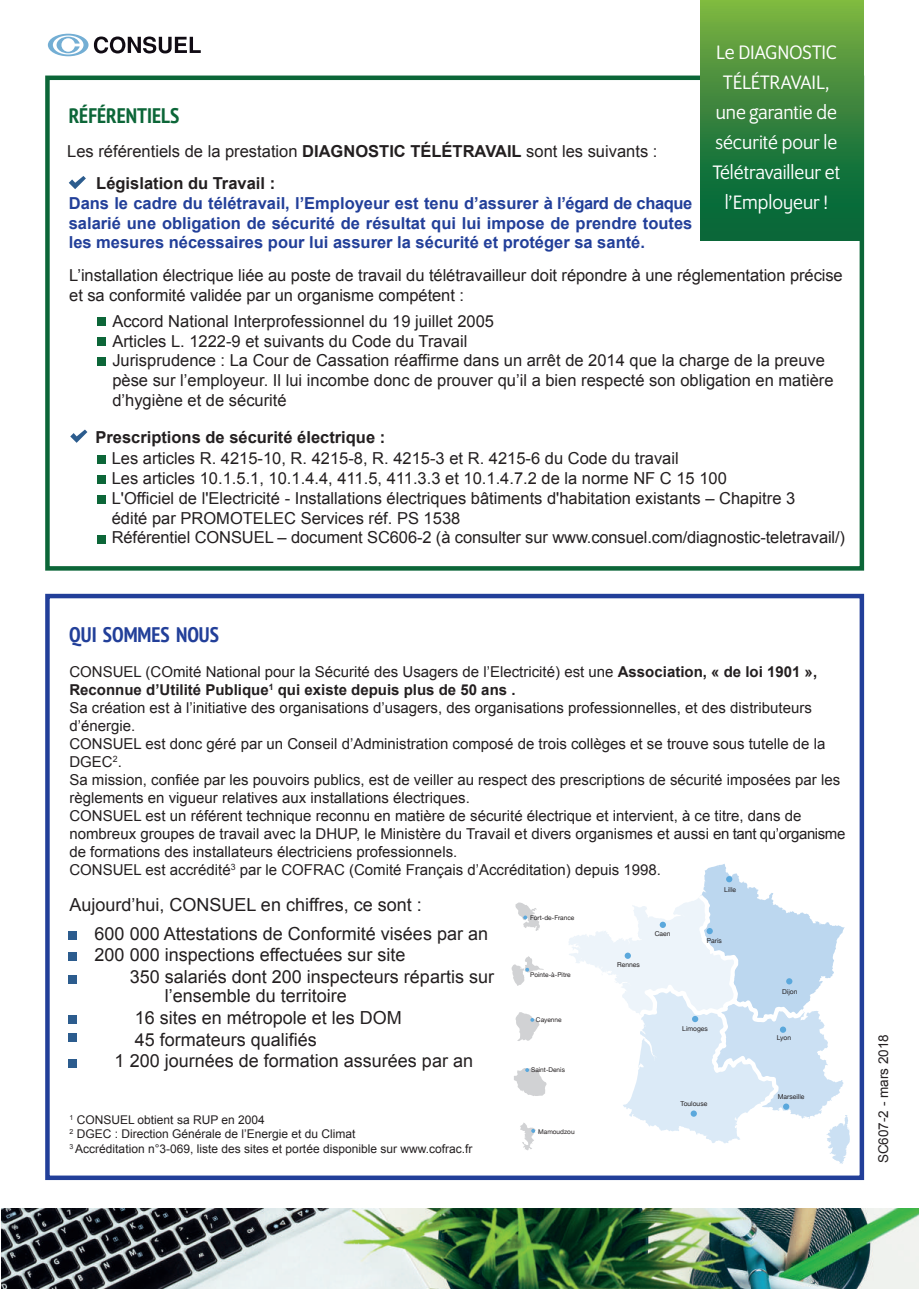
<style>
.page{position:relative;width:919px;height:1289px;background:#fff}
.page>*{position:absolute;margin:0;border:0;box-sizing:border-box;transform-origin:0 0}
.t1{font:21px/30px "Program OT";color:#fff;text-align:center}
.t2{font:700 condensed 21px "PT Sans";color:#223f99}
.t3{font:700 condensed 21px "PT Sans";color:#0c6638}
.t4{font:18px/21.6px "Arial";color:#231f20}
.t5{font:16.5px/19.8px "Arial";color:#231f20}
.t6{font:700 16.5px/19.8px "Arial";color:#223f99;text-align:justify}
.t7{font:700 16.5px "Arial";color:#231f20}
.t8{font:15px/18px "Arial";color:#231f20}
.t9{font:13.5px "Arial";color:#231f20}
.t10{font:12px/14.4px "Arial";color:#231f20}
.t11{font:6.75px "Helvetica Neue";color:#231f20}
.t12{font:6.45px "Helvetica Neue";color:#231f20}
.s1{font-weight:700}
</style>
<div class="page">
<div style="left:45px;top:75px;width:819px;height:495px;background:#fff;border:4px solid #0c6638"></div>
<div style="left:45px;top:594px;width:819px;height:585px;background:#fff;border:4px solid #223f99"></div>
<div style="left:700px;top:0;width:163px;height:240px;background:linear-gradient(to bottom,#79af41,#005d39)"></div>
<svg style="left:69px;top:176px;width:17px;height:13px"></svg>
<svg style="left:70px;top:429px;width:17px;height:14px"></svg>
<svg style="left:515px;top:1012px;width:24px;height:29px"></svg>
<svg style="left:514px;top:1068px;width:32px;height:28px"></svg>
<svg style="left:511px;top:956px;width:33px;height:30px"></svg>
<svg style="left:515px;top:902px;width:25px;height:28px"></svg>
<svg style="left:520px;top:1123px;width:20px;height:27px"></svg>
<svg style="left:569px;top:864px;width:280px;height:300px"></svg>
<img style="left:1px;top:1208px;width:917px;height:80px">
<svg style="left:48px;top:34px;width:40px;height:22px"></svg>
<svg style="left:94px;top:37px;width:107px;height:17px"></svg>
<div style="left:68px;top:931px;width:9px;height:8px;background:#2c5c8e"></div>
<div style="left:68px;top:952px;width:9px;height:8px;background:#2c5c8e"></div>
<div style="left:68px;top:974px;width:9px;height:9px;background:#2c5c8e"></div>
<div style="left:68px;top:1015px;width:9px;height:9px;background:#2c5c8e"></div>
<div style="left:68px;top:1033px;width:9px;height:9px;background:#2c5c8e"></div>
<div style="left:68px;top:1058px;width:9px;height:9px;background:#2c5c8e"></div>
<div style="left:97px;top:317px;width:9px;height:8px;background:#0c6638"></div>
<div style="left:97px;top:337px;width:9px;height:9px;background:#0c6638"></div>
<div style="left:97px;top:357px;width:9px;height:9px;background:#0c6638"></div>
<div style="left:97px;top:455px;width:8px;height:8px;background:#0c6638"></div>
<div style="left:97px;top:475px;width:8px;height:9px;background:#0c6638"></div>
<div style="left:97px;top:495px;width:8px;height:9px;background:#0c6638"></div>
<div style="left:97px;top:534px;width:8px;height:9px;background:#0c6638"></div>
<h1 class="t3" style="left:69px;top:102px;width:112px">RÉFÉRENTIELS</h1>
<p class="t5" style="left:67px;top:141px;width:591px">Les référentiels de la prestation <span class="s1">DIAGNOSTIC TÉLÉTRAVAIL</span> sont les suivants :</p>
<p class="t7" style="left:96px;top:172px;width:180px">Législation du Travail :</p>
<p class="t6" style="left:69px;top:194px;width:625px">Dans le cadre du télétravail, l’Employeur est tenu d’assurer à l’égard de chaque salarié une obligation de sécurité de résultat qui lui impose de prendre toutes les mesures nécessaires pour lui assurer la sécurité et protéger sa santé.</p>
<h1 class="t1" style="left:712px;top:37px;width:129px">Le DIAGNOSTIC<br>TÉLÉTRAVAIL, une garantie de sécurité pour le<br>Télétravailleur et l’Employeur !</h1>
<p class="t5" style="left:69px;top:265px;width:775px">L’installation électrique liée au poste de travail du télétravailleur doit répondre à une réglementation précise et sa conformité validée par un organisme compétent :</p>
<p class="t5" style="left:112px;top:311px;width:722px">Accord National Interprofessionnel du 19 juillet 2005<br>Articles L. 1222-9 et suivants du Code du Travail<br>Jurisprudence : La Cour de Cassation réaffirme dans un arrêt de 2014 que la charge de la preuve pèse sur l’employeur. Il lui incombe donc de prouver qu’il a bien respecté son obligation en matière d’hygiène et de sécurité</p>
<p class="t7" style="left:95px;top:426px;width:291px">Prescriptions de sécurité électrique :</p>
<p class="t5" style="left:112px;top:448px;width:734px">Les articles R. 4215-10, R. 4215-8, R. 4215-3 et R. 4215-6 du Code du travail<br>Les articles 10.1.5.1, 10.1.4.4, 411.5, 411.3.3 et 10.1.4.7.2 de la norme NF C 15 100<br>L'Officiel de l'Electricité - Installations électriques bâtiments d'habitation existants – Chapitre 3<br>édité par PROMOTELEC Services réf. PS 1538<br>Référentiel CONSUEL – document SC606-2 (à consulter sur www.consuel.com/diagnostic-teletravail/)</p>
<h1 class="t2" style="left:69px;top:620px;width:151px">QUI SOMMES NOUS</h1>
<p class="t8" style="left:69px;top:663px;width:777px">CONSUEL (COmité National pour la Sécurité des Usagers de l’Electricité) est une <span class="s1">Association, « de loi 1901 », Reconnue d’Utilité Publique</span><sup>1</sup> <span class="s1">qui existe depuis plus de 50 ans .<br></span>Sa création est à l’initiative des organisations d’usagers, des organisations professionnelles, et des distributeurs d’énergie.<br>CONSUEL est donc géré par un Conseil d’Administration composé de trois collèges et se trouve sous tutelle de la DGEC<sup>2</sup>.<br>Sa mission, confiée par les pouvoirs publics, est de veiller au respect des prescriptions de sécurité imposées par les règlements en vigueur relatives aux installations électriques.<br>CONSUEL est un référent technique reconnu en matière de sécurité électrique et intervient, à ce titre, dans de nombreux groupes de travail avec la DHUP, le Ministère du Travail et divers organismes et aussi en tant qu’organisme de formations des installateurs électriciens professionnels.<br>CONSUEL est accrédité<sup>3</sup> par le COFRAC (Comité Français d’Accréditation) depuis 1998.</p>
<p class="t4" style="left:69px;top:894px;width:354px">Aujourd’hui, CONSUEL en chiffres, ce sont :</p>
<p class="t11" style="left:724px;top:884px;width:13px">Lille</p>
<p class="t12" style="left:530px;top:912px;width:46px">Fort-de-France</p>
<p class="t4" style="left:95px;top:922px;width:395px">600 000 Attestations de Conformité visées par an<br>200 000 inspections effectuées sur site</p>
<p class="t4" style="left:165px;top:966px;width:331px;line-height:19.5px;text-indent:-35px">350 salariés dont 200 inspecteurs répartis sur l’ensemble du territoire</p>
<p class="t4" style="left:135px;top:1006px;width:269px">16 sites en métropole et les DOM</p>
<p class="t4" style="left:135px;top:1028px;width:184px">45 formateurs qualifiés</p>
<p class="t4" style="left:115px;top:1050px;width:360px">1 200 journées de formation assurées par an</p>
<p class="t10" style="left:69px;top:1112px;width:404px"><sup>1</sup> CONSUEL obtient sa RUP en 2004<br><sup>2</sup> DGEC : Direction Générale de l’Energie et du Climat<br><sup>3</sup> Accréditation n°3-069, liste des sites et portée disponible sur www.cofrac.fr</p>
<p class="t12" style="left:530px;top:970px;width:42px">Pointe-à-Pitre</p>
<p class="t12" style="left:536px;top:1014px;width:27px">Cayenne</p>
<p class="t12" style="left:531px;top:1065px;width:35px">Saint-Denis</p>
<p class="t12" style="left:538px;top:1126px;width:38px">Mamoudzou</p>
<p class="t11" style="left:617px;top:959px;width:24px">Rennes</p>
<p class="t11" style="left:654px;top:928px;width:17px">Caen</p>
<p class="t11" style="left:706px;top:935px;width:17px">Paris</p>
<p class="t11" style="left:682px;top:1023px;width:27px">Limoges</p>
<p class="t11" style="left:680px;top:1099px;width:28px">Toulouse</p>
<p class="t11" style="left:782px;top:986px;width:17px">Dijon</p>
<p class="t11" style="left:776px;top:1032px;width:16px">Lyon</p>
<p class="t11" style="left:777px;top:1091px;width:28px">Marseille</p>
<p class="t9" style="left:874px;top:1163px;width:131px;rotate:-90deg">SC607-2 - mars 2018</p>
</div>
